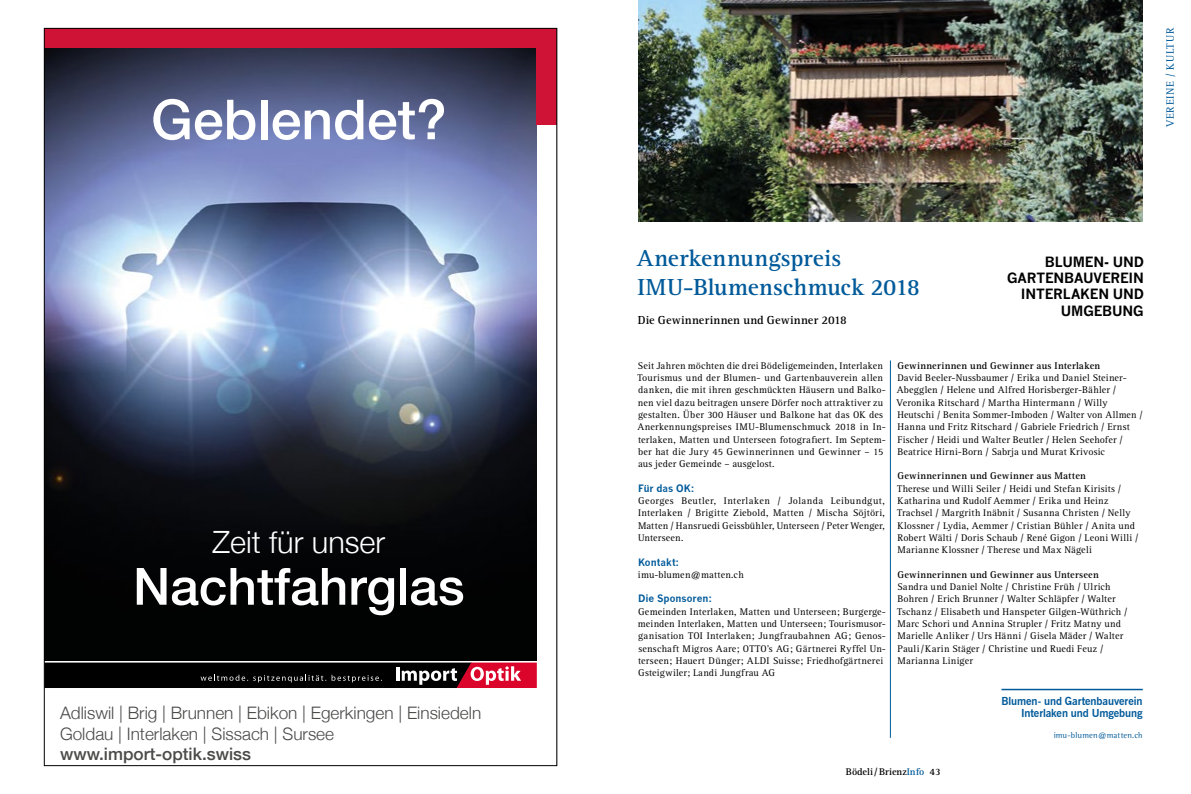
<style>
.page{position:relative;width:1191px;height:794px;background:#fff}
.page>*{position:absolute;margin:0;border:0;box-sizing:border-box;transform-origin:0 0}
.t1{font:500 55.2px "Helvetica Neue";color:#fff}
.t2{font:500 51.4px "Helvetica Neue";color:#fff}
.t3{font:300 30.7px "Helvetica Neue";color:#fff}
.t4{font:700 24px/28.7px "Rotis Serif";letter-spacing:.005em;color:#005a9a}
.t5{font:300 17.2px/20.6px "Helvetica Neue";color:#4a4a49}
.t6{font:500 17.2px "Helvetica Neue";color:#4a4a49}
.t7{font:700 13.9px/16.3px "News Gothic";letter-spacing:-.01em;color:#000;text-align:right}
.t8{font:700 12px "Rotis Serif";letter-spacing:.015em;color:#000}
.t9{font:700 11px/12.3px "News Gothic BT";letter-spacing:-.005em;color:#005a9a;text-align:right}
.t10{font:11px "Rotis Serif";letter-spacing:.065em;color:#005a9a}
.t11{font:10px/12.3px "Rotis Serif";letter-spacing:.02em;color:#000}
.t12{font:700 10px "Rotis Serif";letter-spacing:.02em;color:#000}
.t13{font:700 10px "News Gothic";color:#005a9a}
.t14{font:700 10px "Rotis Serif";color:#000}
.t15{font:8.5px "Rotis Semi Serif";letter-spacing:.02em;color:#005a9a}
.s1{color:#005a9a}
</style>
<div class="page">
<svg style="left:46px;top:30px;width:509px;height:658px;background:#53556b"></svg>
<img style="left:638px;top:0;width:504px;height:221px">
<hr style="left:1001px;top:689px;width:141px;height:1px;background:#005a9a">
<hr style="left:890px;top:360px;width:1px;height:378px;background:#005a9a">
<h1 class="t1" style="left:151px;top:75px;width:297px">Geblendet?</h1>
<h3 class="t3" style="left:212px;top:517px;width:174px">Zeit für unser</h3>
<h2 class="t2" style="left:133px;top:545px;width:333px">Nachtfahrglas</h2>
<h3 class="t5" style="left:60px;top:701px;width:423px">Adliswil | Brig | Brunnen | Ebikon | Egerkingen | Einsiedeln<br>Goldau | Interlaken | Sissach | Sursee</h3>
<h3 class="t6" style="left:60px;top:740px;width:192px">www.import-optik.swiss</h3>
<p class="t10" style="left:1164px;top:127px;width:101px;rotate:-90deg">VEREINE / KULTUR</p>
<h3 class="t4" style="left:636px;top:244px;width:285px">Anerkennungspreis<br>IMU-Blumenschmuck 2018</h3>
<p class="t8" style="left:638px;top:312px;width:210px">Die Gewinnerinnen und Gewinner 2018</p>
<h3 class="t7" style="left:1007px;top:253px;width:138px">BLUMEN- UND<br>GARTENBAUVEREIN<br>INTERLAKEN UND<br>UMGEBUNG</h3>
<p class="t11" style="left:637px;top:359px;width:250px">Seit Jahren möchten die drei Bödeligemeinden, Interlaken Tourismus und der Blumen- und Gartenbauverein allen danken, die mit ihren geschmückten Häusern und Balko&shy;nen viel dazu beitragen unsere Dörfer noch attraktiver zu gestalten. Über 300 Häuser und Balkone hat das OK des Anerkennungspreises IMU-Blumenschmuck 2018 in In&shy;terlaken, Matten und Unterseen fotografiert. Im Septem&shy;ber hat die Jury 45 Gewinnerinnen und Gewinner – 15 aus jeder Gemeinde – ausgelost.</p>
<p class="t13" style="left:638px;top:482px;width:58px">Für das OK:</p>
<p class="t11" style="left:638px;top:495px;width:248px;text-align:justify">Georges Beutler, Interlaken / Jolanda Leibundgut, Interlaken / Brigitte Ziebold, Matten / Mischa Söjtöri, Matten / Hansruedi Geissbühler, Unterseen / Peter Wenger, Unterseen.</p>
<p class="t13" style="left:638px;top:556px;width:43px">Kontakt:</p>
<p class="t11" style="left:638px;top:568px;width:107px">imu-blumen@matten.ch</p>
<p class="t13" style="left:638px;top:592px;width:76px">Die Sponsoren:</p>
<p class="t11" style="left:638px;top:605px;width:250px">Gemeinden Interlaken, Matten und Unterseen; Burgerge&shy;meinden Interlaken, Matten und Unterseen; Tourismusor&shy;ganisation TOI Interlaken; Jungfraubahnen AG; Genos&shy;senschaft Migros Aare; OTTO's AG; Gärtnerei Ryffel Un&shy;terseen; Hauert Dünger; ALDI Suisse; Friedhofgärtnerei Gsteigwiler; Landi Jungfrau AG</p>
<p class="t12" style="left:897px;top:359px;width:204px">Gewinnerinnen und Gewinner aus Interlaken</p>
<p class="t11" style="left:896px;top:372px;width:248px">David Beeler-Nussbaumer / Erika und Daniel Steiner-Abegglen / Helene und Alfred Horisberger-Bähler / Veronika Ritschard / Martha Hintermann / Willy Heutschi / Benita Sommer-Imboden / Walter von Allmen / Hanna und Fritz Ritschard / Gabriele Friedrich / Ernst Fischer / Heidi und Walter Beutler / Helen Seehofer / Beatrice Hirni-Born / Sabrja und Murat Krivosic</p>
<p class="t12" style="left:897px;top:470px;width:190px">Gewinnerinnen und Gewinner aus Matten</p>
<p class="t11" style="left:897px;top:482px;width:243px">Therese und Willi Seiler / Heidi und Stefan Kirisits / Katharina und Rudolf Aemmer / Erika und Heinz Trachsel / Margrith Inäbnit / Susanna Christen / Nelly Klossner / Lydia, Aemmer / Cristian Bühler / Anita und Robert Wälti / Doris Schaub / René Gigon / Leoni Willi / Marianne Klossner / Therese und Max Nägeli</p>
<p class="t12" style="left:897px;top:568px;width:203px">Gewinnerinnen und Gewinner aus Unterseen</p>
<p class="t11" style="left:897px;top:581px;width:232px">Sandra und Daniel Nolte / Christine Früh / Ulrich Bohren / Erich Brunner / Walter Schläpfer / Walter Tschanz / Elisabeth und Hanspeter Gilgen-Wüthrich / Marc Schori und Annina Strupler / Fritz Matny und Marielle Anliker / Urs Hänni / Gisela Mäder / Walter Pauli/Karin Stäger / Christine und Ruedi Feuz / Marianna Liniger</p>
<p class="t9" style="left:1001px;top:695px;width:143px">Blumen- und Gartenbauverein<br>Interlaken und Umgebung</p>
<p class="t15" style="left:1053px;top:730px;width:90px">imu-blumen@matten.ch</p>
<p class="t14" style="left:846px;top:765px;width:96px">Bödeli/Brienz<span class="s1">Info</span> 43</p>
</div>
